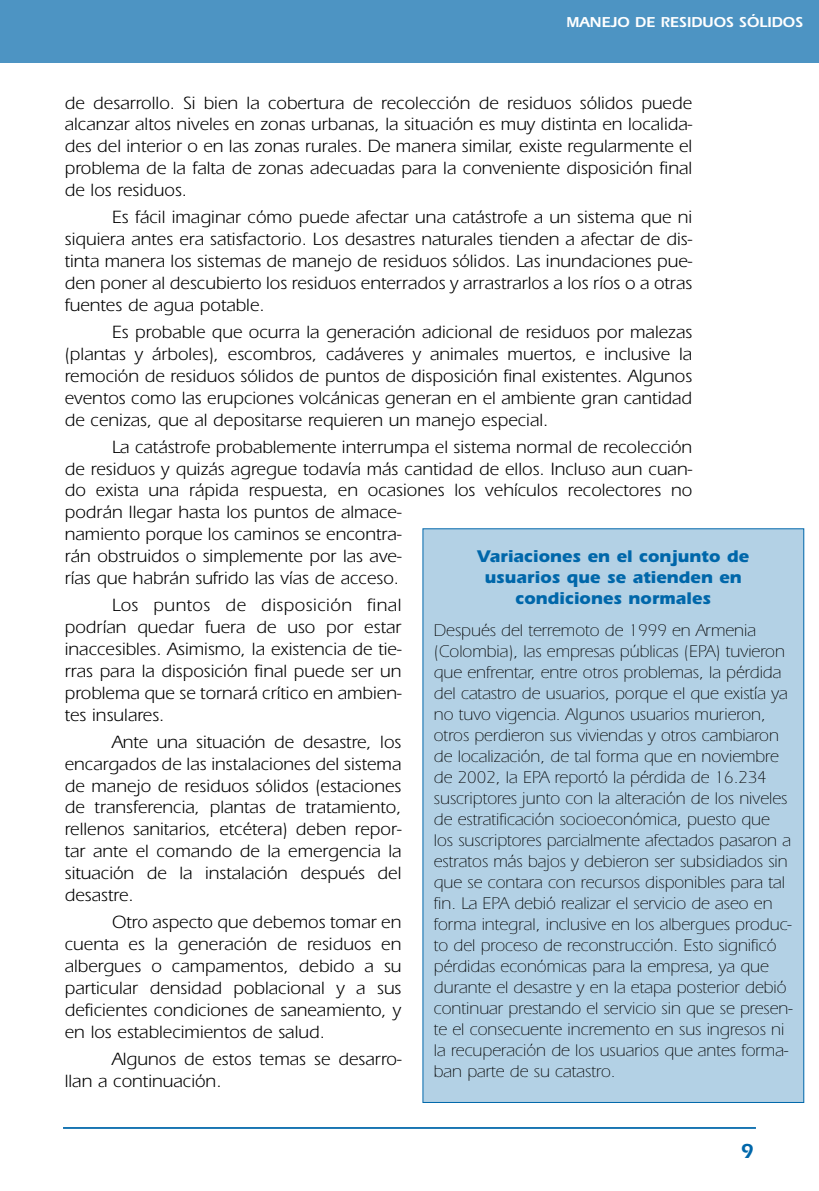
<style>
.page{position:relative;width:819px;height:1191px;background:#fff}
.page>*{position:absolute;margin:0;border:0;box-sizing:border-box;transform-origin:0 0}
.t1{font:600 21px "Itc Eras";color:#0067aa}
.t2{font:18.38px/21.9px "Itc Eras";color:#000;text-align:justify}
.t3{font:300 17.5px/21px "Itc Eras";color:#000}
.t4{font:700 17.5px/21px "Itc Eras";color:#0067aa;text-align:center}
.t5{font:600 14.88px "Itc Eras";color:#fff}
</style>
<div class="page">
<div style="left:0;top:0;width:819px;height:63px;background:#4d94c3"></div>
<hr style="left:63px;top:1127px;width:693px;height:1px;background:#0067aa">
<div style="left:423px;top:529px;width:380px;height:573px;background:#b3d1e5"></div>
<p class="t5" style="left:566px;top:17px;width:238px">MANEJO DE RESIDUOS SÓLIDOS</p>
<p class="t2" style="left:65px;top:93px;width:629px">de desarrollo. Si bien la cobertura de recolección de residuos sólidos puede alcanzar altos niveles en zonas urbanas, la situación es muy distinta en localida&shy;des del interior o en las zonas rurales. De manera similar, existe regularmente el problema de la falta de zonas adecuadas para la conveniente disposición final de los residuos.</p>
<p class="t2" style="left:65px;top:208px;width:629px;text-indent:47px">Es fácil imaginar cómo puede afectar una catástrofe a un sistema que ni siquiera antes era satisfactorio. Los desastres naturales tienden a afectar de dis&shy;tinta manera los sistemas de manejo de residuos sólidos. Las inundaciones pue&shy;den poner al descubierto los residuos enterrados y arrastrarlos a los ríos o a otras fuentes de agua potable.</p>
<p class="t2" style="left:65px;top:323px;width:629px;text-indent:47px">Es probable que ocurra la generación adicional de residuos por malezas (plantas y árboles), escombros, cadáveres y animales muertos, e inclusive la remoción de residuos sólidos de puntos de disposición final existentes. Algunos eventos como las erupciones volcánicas generan en el ambiente gran cantidad de cenizas, que al depositarse requieren un manejo especial.</p>
<p class="t2" style="left:65px;top:437px;width:629px;text-align:left;text-indent:47px">La catástrofe probablemente interrumpa el sistema normal de recolección de residuos y quizás agregue todavía más cantidad de ellos. Incluso aun cuan&shy;do exista una rápida respuesta, en ocasiones los vehículos recolectores no podrán llegar hasta los puntos de almace-<br>namiento porque los caminos se encontra-<br>rán obstruidos o simplemente por las ave-<br>rías que habrán sufrido las vías de acceso.</p>
<p class="t2" style="left:65px;top:596px;width:338px;text-indent:47px">Los puntos de disposición final podrían quedar fuera de uso por estar inaccesibles. Asimismo, la existencia de tie&shy;rras para la disposición final puede ser un problema que se tornará crítico en ambien&shy;tes insulares.</p>
<p class="t2" style="left:65px;top:732px;width:338px;text-indent:47px">Ante una situación de desastre, los encargados de las instalaciones del sistema de manejo de residuos sólidos (estaciones de transferencia, plantas de tratamiento, rellenos sanitarios, etcétera) deben repor&shy;tar ante el comando de la emergencia la situación de la instalación después del desastre.</p>
<p class="t2" style="left:65px;top:913px;width:338px;text-indent:47px">Otro aspecto que debemos tomar en cuenta es la generación de residuos en albergues o campamentos, debido a su particular densidad poblacional y a sus deficientes condiciones de saneamiento, y en los establecimientos de salud.</p>
<p class="t2" style="left:65px;top:1049px;width:338px;text-indent:47px">Algunos de estos temas se desarro&shy;llan a continuación.</p>
<p class="t4" style="left:477px;top:548px;width:273px">Variaciones en el conjunto de usuarios que se atienden en condiciones normales</p>
<p class="t3" style="left:434px;top:621px;width:360px">Después del terremoto de 1999 en Armenia (Colombia), las empresas públicas (EPA) tuvieron que enfrentar, entre otros problemas, la pérdida del catastro de usuarios, porque el que existía ya no tuvo vigencia. Algunos usuarios murieron, otros perdieron sus viviendas y otros cambiaron de localización, de tal forma que en noviembre de 2002, la EPA reportó la pérdida de 16.234 suscriptores junto con la alteración de los niveles de estratificación socioeconómica, puesto que los suscriptores parcialmente afectados pasaron a estratos más bajos y debieron ser subsidiados sin que se contara con recursos disponibles para tal fin. La EPA debió realizar el servicio de aseo en forma integral, inclusive en los albergues produc&shy;to del proceso de reconstrucción. Esto significó pérdidas económicas para la empresa, ya que durante el desastre y en la etapa posterior debió continuar prestando el servicio sin que se presen&shy;te el consecuente incremento en sus ingresos ni la recuperación de los usuarios que antes forma&shy;ban parte de su catastro.</p>
<p class="t1" style="left:740px;top:1144px;width:15px">9</p>
</div>
